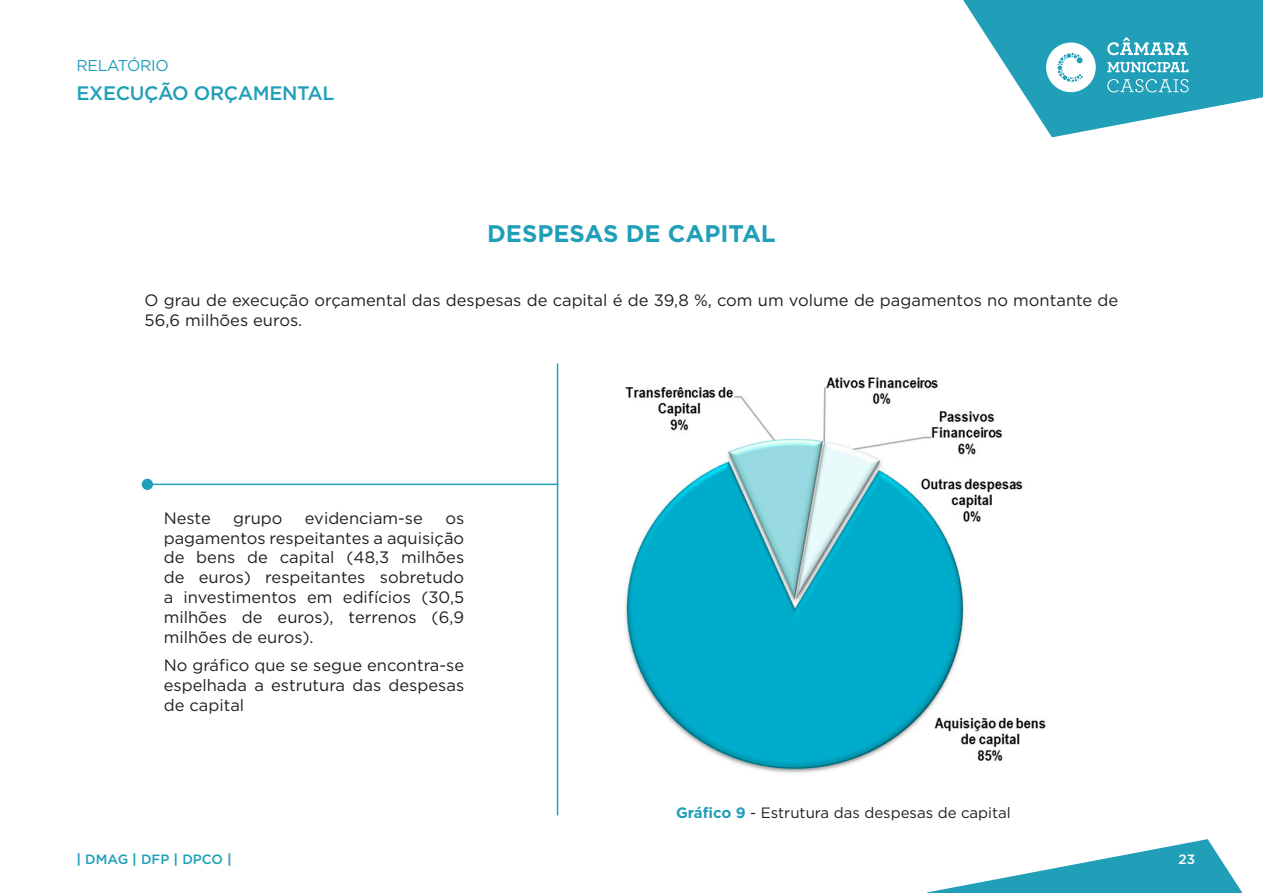
<style>
.page{position:relative;width:1263px;height:893px;background:#fff}
.page>*{position:absolute;margin:0;border:0;box-sizing:border-box;transform-origin:0 0}
.titulo{font:700 24px "Gotham";color:#219fb9}
.t1{font:500 19.5px "Gotham";letter-spacing:-.02em;color:#219fb9}
.texto{font:16.5px/19.8px "Gotham";color:#231f20;text-align:justify}
.t2{font:15.75px "Gotham";letter-spacing:-.02em;color:#219fb9}
.texto-2{font:15px "Gotham";color:#231f20}
.t3{font:500 13.5px "Gotham";color:#219fb9}
.t4{font:500 13.5px "Gotham";color:#fff}
.s1{font-weight:700;color:#219fb9}
.s2{font-weight:700}
</style>
<div class="page">
<hr style="left:147px;top:484px;width:411px;height:1px;background:#219fb9">
<div style="left:142px;top:479px;width:11px;height:11px;background:#219fb9;border-radius:50%"></div>
<hr style="left:557px;top:364px;width:1px;height:451px;background:#219fb9">
<svg style="left:927px;top:839px;width:315px;height:54px"></svg>
<svg style="left:963px;top:0;width:300px;height:137px"></svg>
<img style="left:624px;top:377px;width:422px;height:396px">
<p class="t2" style="left:77px;top:55px;width:94px">RELATÓRIO</p>
<p class="t1" style="left:77px;top:80px;width:260px">EXECUÇÃO ORÇAMENTAL</p>
<p class="titulo" style="left:487px;top:217px;width:290px">DESPESAS DE CAPITAL</p>
<p class="texto" style="left:145px;top:290px;width:975px">O grau de execução orçamental das despesas de capital é de 39,8 %, com um volume de pagamentos no montante de<br>56,6 milhões euros.</p>
<p class="texto" style="left:164px;top:508px;width:49px">Neste</p>
<p class="texto" style="left:233px;top:508px;width:51px">grupo</p>
<p class="texto" style="left:305px;top:508px;width:119px">evidenciam-se</p>
<p class="texto" style="left:164px;top:508px;width:302px;text-indent:282px">os pagamentos respeitantes a aquisição de bens de capital (48,3 milhões de euros) respeitantes sobretudo a investimentos em edifícios (30,5 milhões de euros), terrenos (6,9 milhões de euros).</p>
<p class="texto" style="left:164px;top:655px;width:302px">No gráfico que se segue encontra-se espelhada a estrutura das despesas de capital</p>
<p class="texto-2" style="left:676px;top:803px;width:336px"><span class="s1">Gráfico 9</span> - Estrutura das despesas de capital</p>
<p class="t3" style="left:77px;top:850px;width:157px"><span class="s2">|</span> DMAG <span class="s2">|</span> DFP <span class="s2">|</span> DPCO <span class="s2">|</span></p>
<p class="t4" style="left:1178px;top:850px;width:18px">23</p>
</div>
